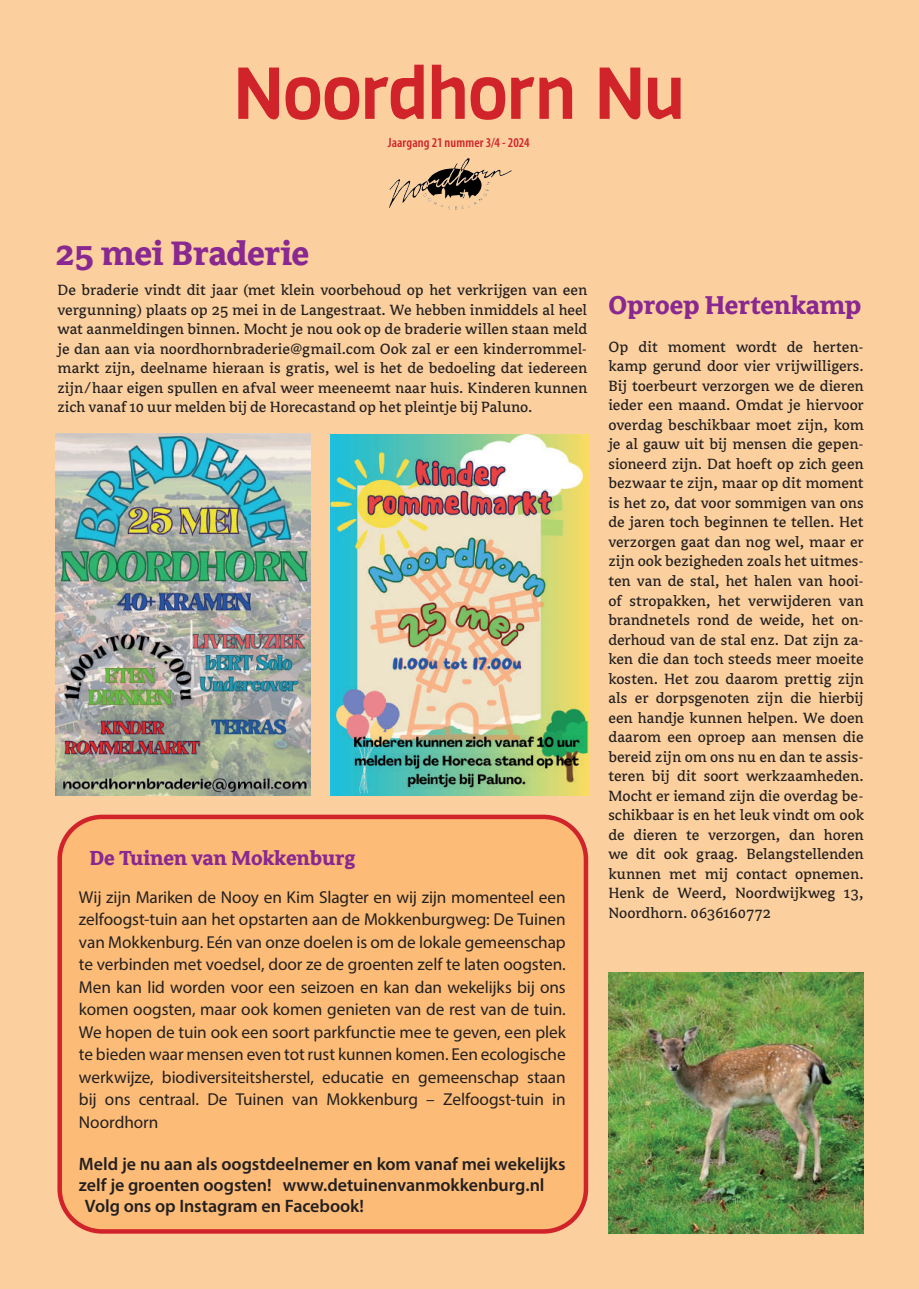
<style>
.page{position:relative;width:919px;height:1289px;background:#fff}
.page>*{position:absolute;margin:0;border:0;box-sizing:border-box;transform-origin:0 0}
.t1{font:72px "Viga";color:#d1232a}
.t2{font:700 37.5px "Avance";letter-spacing:-.01em;color:#892890}
.t3{font:700 28.5px "Avance";letter-spacing:-.01em;color:#892890}
.t4{font:700 22.5px "Avance";letter-spacing:-.01em;color:#892890}
.t5{font:600 18px "Myriad Pro";letter-spacing:-.005em;color:#231f20}
.t6{font:17.25px/22.5px "Myriad Pro";letter-spacing:-.005em;color:#231f20;text-align:justify}
.t7{font:16.5px/19.5px "Avance";letter-spacing:-.005em;color:#231f20;text-align:justify}
.t8{font:600 condensed 13.5px "Myriad Pro";letter-spacing:.01em;color:#d1232a}
</style>
<div class="page">
<div style="left:0;top:0;width:918px;height:1288px;background:#fbd09e"></div>
<img style="left:389px;top:160px;width:95px;height:48px">
<img style="left:55px;top:434px;width:255px;height:361px">
<img style="left:331px;top:434px;width:257px;height:361px">
<img style="left:608px;top:972px;width:255px;height:261px">
<div style="left:60px;top:817px;width:526px;height:414px;background:#fcbc77;border-radius:43px"></div>
<div style="left:57px;top:814px;width:531px;height:419px;border:4px solid #d1232a;border-radius:43px"></div>
<h1 class="t1" style="left:233px;top:46px;width:454px">Noordhorn Nu</h1>
<p class="t8" style="left:388px;top:134px;width:143px">Jaargang 21 nummer 3/4 - 2024</p>
<h2 class="t2" style="left:55px;top:234px;width:255px">25 mei Braderie</h2>
<p class="t7" style="left:57px;top:281px;width:531px">De braderie vindt dit jaar (met klein voorbehoud op het verkrijgen van een vergunning) plaats op 25 mei in de Langestraat. We hebben inmiddels al heel wat aanmeldingen binnen. Mocht je nou ook op de braderie willen staan meld je dan aan via noordhornbraderie@gmail.com Ook zal er een kinderrommel&shy;markt zijn, deelname hieraan is gratis, wel is het de bedoeling dat iedereen zijn/haar eigen spullen en afval weer meeneemt naar huis. Kinderen kunnen zich vanaf 10 uur melden bij de Horecastand op het pleintje bij Paluno.</p>
<h3 class="t4" style="left:89px;top:846px;width:267px">De Tuinen van Mokkenburg</h3>
<p class="t6" style="left:79px;top:885px;width:488px">Wij zijn Mariken de Nooy en Kim Slagter en wij zijn momenteel een zelfoogst-tuin aan het opstarten aan de Mokkenburgweg: De Tuinen van Mokkenburg. Eén van onze doelen is om de lokale gemeenschap te verbinden met voedsel, door ze de groenten zelf te laten oogsten.<br>Men kan lid worden voor een seizoen en kan dan wekelijks bij ons komen oogsten, maar ook komen genieten van de rest van de tuin.<br>We hopen de tuin ook een soort parkfunctie mee te geven, een plek te bieden waar mensen even tot rust kunnen komen. Een ecologische werkwijze, biodiversiteitsherstel, educatie en gemeenschap staan bij ons centraal. De Tuinen van Mokkenburg – Zelfoogst-tuin in Noordhorn</p>
<p class="t5" style="left:79px;top:1152px;width:488px">Meld je nu aan als oogstdeelnemer en kom vanaf mei wekelijks</p>
<p class="t5" style="left:79px;top:1173px;width:467px">zelf je groenten oogsten! www.detuinenvanmokkenburg.nl</p>
<p class="t5" style="left:85px;top:1194px;width:280px">Volg ons op Instagram en Facebook!</p>
<h3 class="t3" style="left:608px;top:290px;width:254px">Oproep Hertenkamp</h3>
<p class="t7" style="left:608px;top:337px;width:257px">Op dit moment wordt de herten&shy;kamp gerund door vier vrijwilligers.<br>Bij toerbeurt verzorgen we de dieren ieder een maand. Omdat je hiervoor overdag beschikbaar moet zijn, kom je al gauw uit bij mensen die gepen&shy;sioneerd zijn. Dat hoeft op zich geen bezwaar te zijn, maar op dit moment is het zo, dat voor sommigen van ons de jaren toch beginnen te tellen. Het verzorgen gaat dan nog wel, maar er zijn ook bezigheden zoals het uitmes&shy;ten van de stal, het halen van hooi&shy;of stropakken, het verwijderen van brandnetels rond de weide, het on&shy;derhoud van de stal enz. Dat zijn za&shy;ken die dan toch steeds meer moeite kosten. Het zou daarom prettig zijn als er dorpsgenoten zijn die hierbij een handje kunnen helpen. We doen daarom een oproep aan mensen die bereid zijn om ons nu en dan te assis&shy;teren bij dit soort werkzaamheden.<br>Mocht er iemand zijn die overdag be&shy;schikbaar is en het leuk vindt om ook de dieren te verzorgen, dan horen we dit ook graag. Belangstellenden kunnen met mij contact opnemen.<br>Henk de Weerd, Noordwijkweg 13, Noordhorn. 0636160772</p>
</div>
